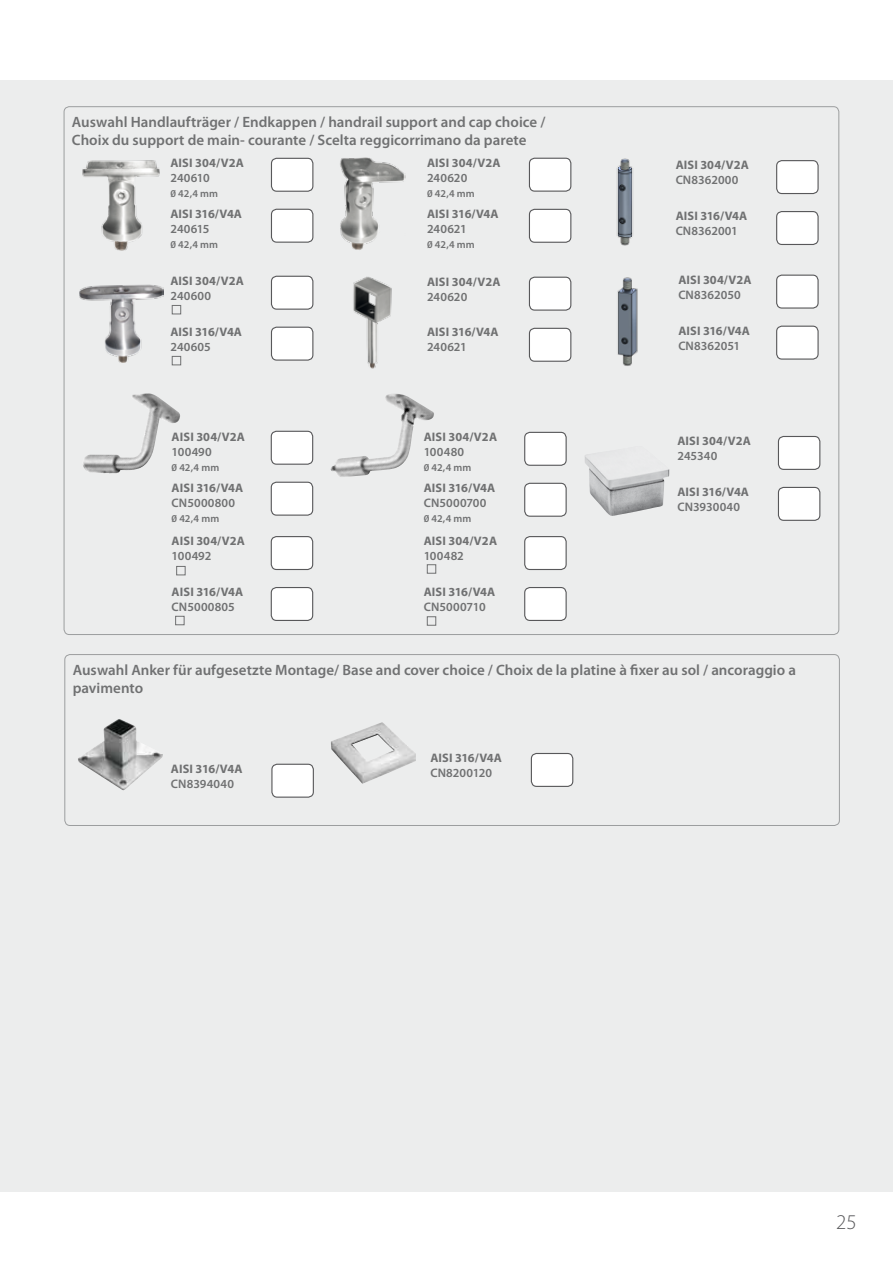
<style>
.page{position:relative;width:893px;height:1263px;background:#fff}
.page>*{position:absolute;margin:0;border:0;box-sizing:border-box;transform-origin:0 0}
.t1{font:300 21px "Myriad Pro";color:#58585a}
.t2{font:600 15px/18px "Myriad Pro";color:#707172}
.t3{font:700 12.3px "Myriad Pro";letter-spacing:.01em;color:#707172}
.t4{font:600 12.3px "Myriad Pro";letter-spacing:.005em;color:#707172}
.t5{font:600 10.5px "Myriad Pro";color:#707172}
</style>
<div class="page">
<div style="left:0;top:81px;width:893px;height:1111px;background:#eceded"></div>
<div style="left:64px;top:654px;width:776px;height:172px;border:1px solid #9c9e9f;border-radius:5px"></div>
<img style="left:585px;top:453px;width:84px;height:63px">
<img style="left:78px;top:719px;width:85px;height:71px">
<img style="left:331px;top:722px;width:85px;height:62px">
<img style="left:617px;top:277px;width:21px;height:89px">
<div style="left:271px;top:276px;width:42px;height:33px;background:#fff;border-radius:5px"></div>
<div style="left:271px;top:276px;width:42px;height:34px;border:1px solid #58585a;border-radius:5px"></div>
<div style="left:271px;top:327px;width:42px;height:33px;background:#fff;border-radius:5px"></div>
<div style="left:271px;top:327px;width:42px;height:34px;border:1px solid #58585a;border-radius:5px"></div>
<img style="left:353px;top:276px;width:39px;height:93px">
<img style="left:79px;top:284px;width:84px;height:78px">
<div style="left:529px;top:277px;width:42px;height:33px;background:#fff;border-radius:5px"></div>
<div style="left:529px;top:277px;width:42px;height:34px;border:1px solid #58585a;border-radius:5px"></div>
<div style="left:529px;top:328px;width:42px;height:33px;background:#fff;border-radius:5px"></div>
<div style="left:529px;top:328px;width:42px;height:34px;border:1px solid #58585a;border-radius:5px"></div>
<div style="left:777px;top:275px;width:41px;height:33px;background:#fff;border-radius:5px"></div>
<div style="left:776px;top:275px;width:43px;height:34px;border:1px solid #58585a;border-radius:5px"></div>
<div style="left:777px;top:326px;width:41px;height:33px;background:#fff;border-radius:5px"></div>
<div style="left:776px;top:326px;width:43px;height:34px;border:1px solid #58585a;border-radius:5px"></div>
<div style="left:778px;top:436px;width:42px;height:33px;background:#fff;border-radius:5px"></div>
<div style="left:778px;top:436px;width:42px;height:34px;border:1px solid #58585a;border-radius:5px"></div>
<div style="left:778px;top:487px;width:42px;height:33px;background:#fff;border-radius:5px"></div>
<div style="left:778px;top:487px;width:42px;height:34px;border:1px solid #58585a;border-radius:5px"></div>
<div style="left:272px;top:764px;width:41px;height:33px;background:#fff;border-radius:5px"></div>
<div style="left:271px;top:764px;width:43px;height:34px;border:1px solid #58585a;border-radius:5px"></div>
<div style="left:531px;top:753px;width:42px;height:33px;background:#fff;border-radius:5px"></div>
<div style="left:531px;top:753px;width:42px;height:34px;border:1px solid #58585a;border-radius:5px"></div>
<div style="left:271px;top:158px;width:42px;height:33px;background:#fff;border-radius:5px"></div>
<div style="left:271px;top:158px;width:42px;height:34px;border:1px solid #58585a;border-radius:5px"></div>
<div style="left:271px;top:209px;width:42px;height:33px;background:#fff;border-radius:5px"></div>
<div style="left:271px;top:209px;width:42px;height:34px;border:1px solid #58585a;border-radius:5px"></div>
<img style="left:340px;top:157px;width:66px;height:93px">
<img style="left:82px;top:160px;width:78px;height:91px">
<div style="left:529px;top:158px;width:42px;height:33px;background:#fff;border-radius:5px"></div>
<div style="left:529px;top:158px;width:42px;height:34px;border:1px solid #58585a;border-radius:5px"></div>
<div style="left:529px;top:209px;width:42px;height:33px;background:#fff;border-radius:5px"></div>
<div style="left:529px;top:209px;width:42px;height:34px;border:1px solid #58585a;border-radius:5px"></div>
<div style="left:172px;top:305px;width:9px;height:9px;border:1px solid #707172"></div>
<div style="left:172px;top:356px;width:9px;height:9px;border:1px solid #707172"></div>
<img style="left:616px;top:158px;width:17px;height:88px">
<div style="left:777px;top:161px;width:41px;height:33px;background:#fff;border-radius:5px"></div>
<div style="left:776px;top:160px;width:43px;height:34px;border:1px solid #58585a;border-radius:5px"></div>
<div style="left:777px;top:212px;width:41px;height:32px;background:#fff;border-radius:5px"></div>
<div style="left:776px;top:211px;width:43px;height:34px;border:1px solid #58585a;border-radius:5px"></div>
<div style="left:271px;top:431px;width:42px;height:33px;background:#fff;border-radius:5px"></div>
<div style="left:271px;top:431px;width:42px;height:34px;border:1px solid #58585a;border-radius:5px"></div>
<div style="left:271px;top:482px;width:42px;height:33px;background:#fff;border-radius:5px"></div>
<div style="left:271px;top:482px;width:42px;height:34px;border:1px solid #58585a;border-radius:5px"></div>
<img style="left:330px;top:394px;width:104px;height:83px">
<div style="left:525px;top:432px;width:41px;height:33px;background:#fff;border-radius:5px"></div>
<div style="left:524px;top:432px;width:43px;height:34px;border:1px solid #58585a;border-radius:5px"></div>
<div style="left:525px;top:483px;width:41px;height:33px;background:#fff;border-radius:5px"></div>
<div style="left:524px;top:483px;width:43px;height:34px;border:1px solid #58585a;border-radius:5px"></div>
<div style="left:427px;top:564px;width:9px;height:10px;border:1px solid #707172"></div>
<div style="left:427px;top:616px;width:9px;height:10px;border:1px solid #707172"></div>
<img style="left:83px;top:393px;width:97px;height:80px">
<div style="left:271px;top:537px;width:42px;height:32px;background:#fff;border-radius:5px"></div>
<div style="left:271px;top:536px;width:42px;height:34px;border:1px solid #58585a;border-radius:5px"></div>
<div style="left:271px;top:587px;width:42px;height:33px;background:#fff;border-radius:5px"></div>
<div style="left:271px;top:587px;width:42px;height:34px;border:1px solid #58585a;border-radius:5px"></div>
<div style="left:525px;top:537px;width:41px;height:32px;background:#fff;border-radius:5px"></div>
<div style="left:524px;top:536px;width:43px;height:34px;border:1px solid #58585a;border-radius:5px"></div>
<div style="left:525px;top:587px;width:41px;height:33px;background:#fff;border-radius:5px"></div>
<div style="left:524px;top:587px;width:43px;height:34px;border:1px solid #58585a;border-radius:5px"></div>
<div style="left:176px;top:566px;width:10px;height:9px;border:1px solid #707172"></div>
<div style="left:175px;top:616px;width:9px;height:9px;border:1px solid #707172"></div>
<p class="t2" style="left:72px;top:113px;width:475px">Auswahl Handlaufträger / Endkappen / handrail support and cap choice /<br>Choix du support de main- courante / Scelta reggicorrimano da parete</p>
<p class="t3" style="left:170px;top:155px;width:75px">AISI 304/V2A</p>
<p class="t4" style="left:170px;top:170px;width:41px">240610</p>
<p class="t5" style="left:170px;top:187px;width:49px">0 42,4 mm</p>
<p class="t3" style="left:170px;top:206px;width:73px">AISI 316/V4A</p>
<p class="t4" style="left:170px;top:221px;width:41px">240615</p>
<p class="t5" style="left:170px;top:238px;width:49px">0 42,4 mm</p>
<p class="t3" style="left:170px;top:273px;width:75px">AISI 304/V2A</p>
<p class="t4" style="left:170px;top:288px;width:42px">240600</p>
<p class="t3" style="left:170px;top:324px;width:73px">AISI 316/V4A</p>
<p class="t4" style="left:170px;top:339px;width:42px">240605</p>
<p class="t3" style="left:172px;top:429px;width:75px">AISI 304/V2A</p>
<p class="t4" style="left:172px;top:444px;width:42px">100490</p>
<p class="t5" style="left:172px;top:461px;width:49px">0 42,4 mm</p>
<p class="t3" style="left:172px;top:480px;width:73px">AISI 316/V4A</p>
<p class="t4" style="left:172px;top:495px;width:65px">CN5000800</p>
<p class="t5" style="left:172px;top:512px;width:49px">0 42,4 mm</p>
<p class="t3" style="left:172px;top:533px;width:75px">AISI 304/V2A</p>
<p class="t4" style="left:172px;top:548px;width:41px">100492</p>
<p class="t3" style="left:172px;top:584px;width:73px">AISI 316/V4A</p>
<p class="t4" style="left:172px;top:599px;width:65px">CN5000805</p>
<p class="t3" style="left:427px;top:155px;width:75px">AISI 304/V2A</p>
<p class="t4" style="left:427px;top:170px;width:42px">240620</p>
<p class="t5" style="left:427px;top:187px;width:49px">0 42,4 mm</p>
<p class="t3" style="left:427px;top:206px;width:73px">AISI 316/V4A</p>
<p class="t4" style="left:427px;top:221px;width:41px">240621</p>
<p class="t5" style="left:427px;top:238px;width:49px">0 42,4 mm</p>
<p class="t3" style="left:427px;top:274px;width:75px">AISI 304/V2A</p>
<p class="t4" style="left:427px;top:289px;width:42px">240620</p>
<p class="t3" style="left:427px;top:324px;width:73px">AISI 316/V4A</p>
<p class="t4" style="left:427px;top:339px;width:41px">240621</p>
<p class="t3" style="left:424px;top:429px;width:75px">AISI 304/V2A</p>
<p class="t4" style="left:424px;top:444px;width:42px">100480</p>
<p class="t5" style="left:424px;top:461px;width:49px">0 42,4 mm</p>
<p class="t3" style="left:424px;top:480px;width:73px">AISI 316/V4A</p>
<p class="t4" style="left:424px;top:495px;width:64px">CN5000700</p>
<p class="t5" style="left:424px;top:512px;width:49px">0 42,4 mm</p>
<p class="t3" style="left:424px;top:532px;width:75px">AISI 304/V2A</p>
<p class="t4" style="left:424px;top:548px;width:42px">100482</p>
<p class="t3" style="left:424px;top:583px;width:73px">AISI 316/V4A</p>
<p class="t4" style="left:424px;top:599px;width:64px">CN5000710</p>
<p class="t3" style="left:676px;top:157px;width:75px">AISI 304/V2A</p>
<p class="t4" style="left:676px;top:172px;width:64px">CN8362000</p>
<p class="t3" style="left:676px;top:208px;width:73px">AISI 316/V4A</p>
<p class="t4" style="left:676px;top:223px;width:64px">CN8362001</p>
<p class="t3" style="left:678px;top:272px;width:75px">AISI 304/V2A</p>
<p class="t4" style="left:678px;top:287px;width:64px">CN8362050</p>
<p class="t3" style="left:678px;top:323px;width:73px">AISI 316/V4A</p>
<p class="t4" style="left:678px;top:338px;width:63px">CN8362051</p>
<p class="t3" style="left:677px;top:433px;width:75px">AISI 304/V2A</p>
<p class="t4" style="left:677px;top:448px;width:41px">245340</p>
<p class="t3" style="left:677px;top:484px;width:73px">AISI 316/V4A</p>
<p class="t4" style="left:677px;top:499px;width:64px">CN3930040</p>
<p class="t2" style="left:73px;top:661px;width:725px">Auswahl Anker für aufgesetzte Montage/ Base and cover choice / Choix de la platine à fixer au sol / ancoraggio a pavimento</p>
<p class="t3" style="left:171px;top:761px;width:73px">AISI 316/V4A</p>
<p class="t4" style="left:171px;top:776px;width:65px">CN8394040</p>
<p class="t3" style="left:430px;top:750px;width:73px">AISI 316/V4A</p>
<p class="t4" style="left:430px;top:765px;width:63px">CN8200120</p>
<h1 class="t1" style="left:836px;top:1210px;width:22px">25</h1>
</div>
